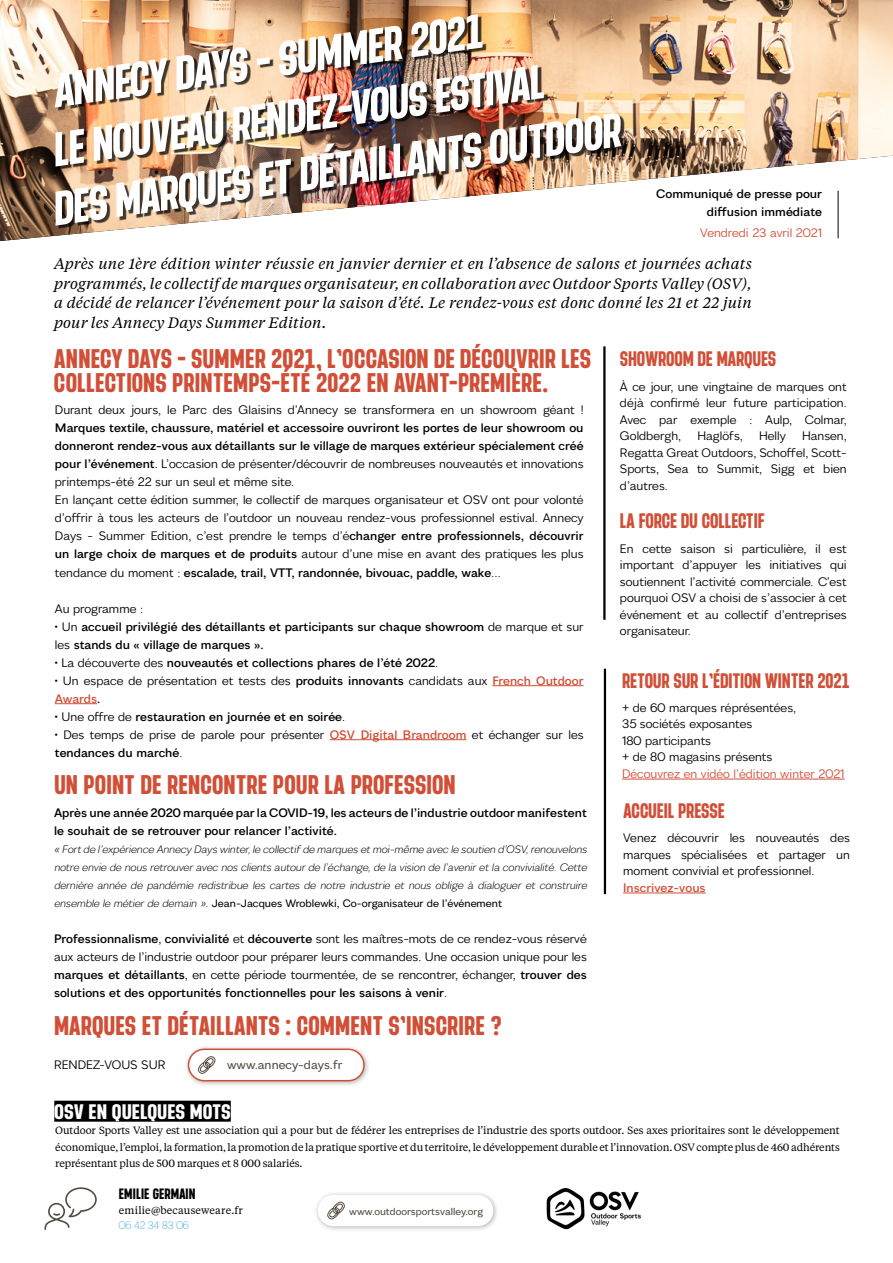
<style>
.page{position:relative;width:893px;height:1263px;background:#fff}
.page>*{position:absolute;margin:0;border:0;box-sizing:border-box;transform-origin:0 0}
.t1{font:700 extra-condensed 48px/58.5px "Manual";color:#fff}
.t2{font:700 extra-condensed 27px/24px "Manual";color:#d14f37}
.t3{font:700 extra-condensed 21px "Manual";letter-spacing:-.01em;color:#d14f37;scale:.95 1}
.t4{font:700 extra-condensed 21px "Manual";color:#fff;scale:1.1 1}
.t5{font:italic 15px/19.5px "Tiempos Text";letter-spacing:.01em;color:#000;text-align:justify}
.t6{font:700 extra-condensed 15px "Manual";color:#000}
.t7{font:12px/16.5px "Landea Sharp";color:#000;text-align:justify}
.t8{font:600 12px/18px "Landea Sharp";color:#000}
.t9{font:12px "Landea Sharp";color:#d14f37}
.t10{font:500 12px "Landea Sharp";color:#544b41}
.t11{font:600 12px "Landea Sharp";color:#d14f37}
.t12{font:italic 300 10.5px/18px "Landea Sharp";color:#000;text-align:justify}
.t13{font:10.5px/16.5px "Tiempos Text";letter-spacing:-.01em;color:#000;text-align:justify}
.t14{font:10.5px "Tiempos Text";letter-spacing:.02em;color:#000}
.t15{font:200 10.5px "Landea Sharp";letter-spacing:-.01em;color:#1c93d2;scale:.95 1}
.t16{font:500 9.9px "Landea Sharp";color:#544b41}
.s1{font-weight:600}
.s2{font-weight:400}
.s3{font-weight:600;color:#d14f37}
.s4{font-size:12px}
.s5{font-weight:500;font-style:normal}
</style>
<div class="page">
<img style="left:0;top:0;width:893px;height:241px">
<hr style="left:838px;top:191px;width:1px;height:47px;background:#000">
<svg style="left:44px;top:1187px;width:53px;height:43px"></svg>
<div style="left:314px;top:1191px;width:186px;height:42px;background:#000;opacity:.3"></div>
<div style="left:318px;top:1195px;width:175px;height:31px;background:#fff;border-radius:16px"></div>
<svg style="left:327px;top:1201px;width:18px;height:19px"></svg>
<div style="left:58px;top:16px;width:567px;height:213px;background:#000;opacity:.75"></div>
<hr style="left:603px;top:346px;width:3px;height:274px;background:#000">
<div style="left:54px;top:1101px;width:177px;height:21px;background:#000"></div>
<img style="left:546px;top:1187px;width:95px;height:43px">
<hr style="left:492px;top:685px;width:92px;height:1px;background:#d14f37">
<hr style="left:55px;top:703px;width:42px;height:1px;background:#d14f37">
<hr style="left:330px;top:739px;width:136px;height:1px;background:#d14f37">
<div style="left:184px;top:1045px;width:187px;height:42px;background:#000;opacity:.3"></div>
<div style="left:189px;top:1049px;width:175px;height:32px;background:#fff;border-radius:16px"></div>
<svg style="left:197px;top:1056px;width:19px;height:18px"></svg>
<div style="left:188px;top:1048px;width:177px;height:33px;border:2px solid #d14f37;border-radius:16px"></div>
<hr style="left:604px;top:669px;width:2px;height:225px;background:#000">
<hr style="left:622px;top:779px;width:223px;height:1px;background:#d14f37">
<hr style="left:623px;top:893px;width:83px;height:1px;background:#d14f37">
<h1 class="t1" style="left:31px;top:66px;width:575px;text-indent:16px;rotate:-8deg">ANNECY DAYS - SUMMER 2021<br>LE NOUVEAU RENDEZ-VOUS ESTIVAL<br>DES MARQUES ET DÉTAILLANTS OUTDOOR</h1>
<p class="t8" style="left:656px;top:185px;width:167px;text-align:right">Communiqué de presse pour diffusion immédiate</p>
<p class="t9" style="left:700px;top:226px;width:123px">Vendredi 23 avril 2021</p>
<p class="t5" style="left:54px;top:253px;width:699px">Après une 1ère édition winter réussie en janvier dernier et en l’absence de salons et journées achats programmés, le collectif de marques organisateur, en collaboration avec Outdoor Sports Valley (OSV), a décidé de relancer l’événement pour la saison d’été. Le rendez-vous est donc donné les 21 et 22 juin pour les Annecy Days Summer Edition.</p>
<h2 class="t2" style="left:54px;top:348px;width:539px">ANNECY DAYS - SUMMER 2021, L’OCCASION DE DÉCOUVRIR LES<br>COLLECTIONS PRINTEMPS-ÉTÉ 2022 EN AVANT-PREMIÈRE.</h2>
<p class="t7" style="left:55px;top:402px;width:530px">Durant deux jours, le Parc des Glaisins d’Annecy se transformera en un showroom géant !</p>
<p class="t7" style="left:55px;top:419px;width:530px;line-height:18px;text-align:left"><span class="s1">Marques textile, chaussure, matériel et accessoire ouvriront les portes de leur showroom ou donneront rendez-vous aux détaillants sur le village de marques extérieur spécialement créé pour l’événement</span>. L’occasion de présenter/découvrir de nombreuses nouveautés et innovations printemps-été 22 sur un seul et même site.<br>En lançant cette édition summer, le collectif de marques organisateur et OSV ont pour volonté d’offrir à tous les acteurs de l’outdoor un nouveau rendez-vous professionnel estival. Annecy Days - Summer Edition, c’est prendre le temps d’é<span class="s1">changer entre professionnels, découvrir un large choix de marques et de produits</span> autour d’une mise en avant des pratiques les plus tendance du moment : <span class="s1">escalade, trail, VTT, randonnée, bivouac, paddle, wake</span>…</p>
<p class="t7" style="left:55px;top:600px;width:90px">Au programme :</p>
<p class="t8" style="left:55px;top:617px;width:530px"><span class="s2">• Un</span> accueil privilégié des détaillants et participants sur chaque showroom <span class="s2">de marque et sur les</span> stands du « village de marques ».</p>
<p class="t8" style="left:55px;top:653px;width:385px"><span class="s2">• La découverte des</span> nouveautés et collections phares de l’été 2022<span class="s2">.</span></p>
<p class="t7" style="left:55px;top:671px;width:530px;line-height:18px">• Un espace de présentation et tests des <span class="s1">produits innovants</span> candidats aux <span class="s3">French Outdoor<br>Awards</span><span class="s1">.</span></p>
<p class="t8" style="left:55px;top:707px;width:292px"><span class="s2">• Une offre de</span> restauration en journée et en soirée<span class="s2">.</span></p>
<p class="t7" style="left:55px;top:725px;width:530px;line-height:18px">• Des temps de prise de parole pour présenter <span class="s3">OSV Digital Brandroom</span> et échanger sur les <span class="s1">tendances du marché</span>.</p>
<h2 class="t2" style="left:54px;top:774px;width:403px">UN POINT DE RENCONTRE POUR LA PROFESSION</h2>
<p class="t8" style="left:54px;top:804px;width:534px">Après une année 2020 marquée par la COVID-19, les acteurs de l’industrie outdoor manifestent le souhait de se retrouver pour relancer l’activité.</p>
<p class="t12" style="left:54px;top:840px;width:534px"><span class="s4">«</span> Fort de l’expérience Annecy Days winter, le collectif de marques et moi-même avec le soutien d’OSV, renouvelons notre envie de nous retrouver avec nos clients autour de l’échange, de la vision de l’avenir et la convivialité. Cette dernière année de pandémie redistribue les cartes de notre industrie et nous oblige à dialoguer et construire ensemble le métier de demain <span class="s4">».</span> <span class="s5">Jean-Jacques Wroblewki, Co-organisateur de l’événement</span></p>
<p class="t7" style="left:54px;top:930px;width:534px;line-height:18px"><span class="s1">Professionnalisme</span>, <span class="s1">convivialité</span> et <span class="s1">découverte</span> sont les maîtres-mots de ce rendez-vous réservé aux acteurs de l’industrie outdoor pour préparer leurs commandes. Une occasion unique pour les <span class="s1">marques et détaillants</span>, en cette période tourmentée, de se rencontrer, échanger, <span class="s1">trouver des solutions et des opportunités fonctionnelles pour les saisons à venir</span>.</p>
<h2 class="t2" style="left:54px;top:1014px;width:449px">MARQUES ET DÉTAILLANTS : COMMENT S’INSCRIRE ?</h2>
<p class="t10" style="left:227px;top:1058px;width:117px">www.annecy-days.fr</p>
<p class="t7" style="left:54px;top:1057px;width:113px">RENDEZ-VOUS SUR</p>
<h3 class="t4" style="left:54px;top:1099px;width:162px">OSV EN QUELQUES MOTS</h3>
<h3 class="t3" style="left:620px;top:346px;width:166px">SHOWROOM DE MARQUES</h3>
<p class="t7" style="left:620px;top:378px;width:228px">À ce jour, une vingtaine de marques ont déjà confirmé leur future participation.<br>Avec par exemple : Aulp, Colmar, Goldbergh,</p>
<p class="t7" style="left:697px;top:428px;width:47px">Haglöfs,</p>
<p class="t7" style="left:759px;top:428px;width:28px">Helly</p>
<p class="t7" style="left:620px;top:428px;width:228px;text-indent:182px">Hansen, Regatta Great Outdoors, Schoffel, Scott-Sports, Sea to Summit, Sigg et bien d’autres.</p>
<h3 class="t3" style="left:620px;top:508px;width:154px">LA FORCE DU COLLECTIF</h3>
<p class="t7" style="left:620px;top:540px;width:228px">En cette saison si particulière, il est important d’appuyer les initiatives qui soutiennent l’activité commerciale. C’est pourquoi OSV a choisi de s’associer à cet événement et au collectif d’entreprises organisateur.</p>
<h3 class="t3" style="left:622px;top:668px;width:241px">RETOUR SUR L’ÉDITION WINTER 2021</h3>
<p class="t7" style="left:622px;top:699px;width:175px;text-align:left">+ de 60 marques réprésentées,<br>35 sociétés exposantes<br>180 participants<br>+ de 80 magasins présents</p>
<p class="t9" style="left:622px;top:766px;width:224px">Découvrez en vidéo l’édition winter 2021</p>
<h3 class="t3" style="left:623px;top:798px;width:109px">ACCUEIL PRESSE</h3>
<p class="t7" style="left:623px;top:830px;width:228px">Venez découvrir les nouveautés des marques spécialisées et partager un moment convivial et professionnel.</p>
<p class="t11" style="left:623px;top:880px;width:84px">Inscrivez-vous</p>
<p class="t13" style="left:55px;top:1122px;width:786px">Outdoor Sports Valley est une association qui a pour but de fédérer les entreprises de l’industrie des sports outdoor. Ses axes prioritaires sont le développement économique, l’emploi, la formation, la promotion de la pratique sportive et du territoire, le développement durable et l’innovation. OSV compte plus de 460 adhérents représentant plus de 500 marques et 8 000 salariés.</p>
<p class="t6" style="left:119px;top:1185px;width:78px">EMILIE GERMAIN</p>
<p class="t14" style="left:119px;top:1203px;width:125px">emilie@becauseweare.fr</p>
<p class="t15" style="left:119px;top:1219px;width:75px">06 42 34 83 06</p>
<p class="t16" style="left:349px;top:1205px;width:135px">www.outdoorsportsvalley.org</p>
</div>
